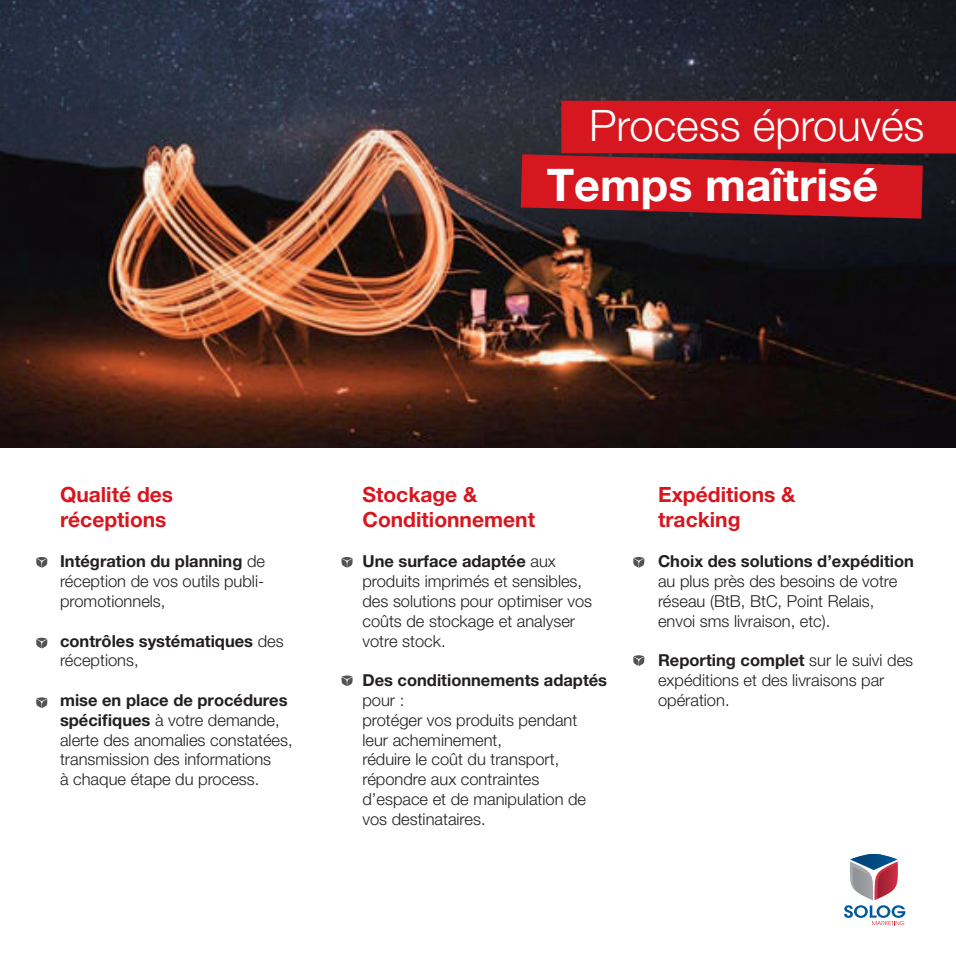
<style>
.page{position:relative;width:956px;height:956px;background:#fff}
.page>*{position:absolute;margin:0;border:0;box-sizing:border-box;transform-origin:0 0}
.t1{font:700 45px "Helvetica Neue LT Pro";color:#fff}
.t2{font:300 43.5px "Helvetica Neue LT Pro";color:#fff}
.t3{font:700 21px/25.2px "Helvetica Neue LT Pro";color:#d7171f}
.t4{font:300 16.5px/19.8px "Helvetica Neue LT Pro";color:#231f20}
.t5{font:700 16.5px/19.8px "Helvetica Neue LT Pro";color:#231f20}
.s1{font-weight:700}
.s2{font-weight:300}
</style>
<div class="page">
<img style="left:0;top:0;width:956px;height:448px">
<div style="left:561px;top:101px;width:395px;height:53px;background:#d7171f"></div>
<svg style="left:521px;top:154px;width:402px;height:65px;background:#b41820"></svg>
<svg style="left:844px;top:853px;width:61px;height:72px"></svg>
<svg style="left:36px;top:557px;width:12px;height:11px"></svg>
<svg style="left:341px;top:557px;width:12px;height:11px"></svg>
<svg style="left:633px;top:557px;width:12px;height:11px"></svg>
<svg style="left:633px;top:655px;width:12px;height:11px"></svg>
<svg style="left:341px;top:675px;width:12px;height:11px"></svg>
<svg style="left:36px;top:637px;width:12px;height:11px"></svg>
<svg style="left:36px;top:697px;width:12px;height:11px"></svg>
<h2 class="t2" style="left:589px;top:99px;width:337px">Process éprouvés</h2>
<h1 class="t1" style="left:547px;top:157px;width:333px">Temps maîtrisé</h1>
<p class="t3" style="left:60px;top:482px;width:115px">Qualité des réceptions</p>
<p class="t4" style="left:60px;top:551px;width:206px;text-align:justify"><span class="s1">Intégration du planning</span> de réception de vos outils publi&shy;promotionnels,</p>
<p class="t5" style="left:60px;top:630px;width:225px">contrôles systématiques <span class="s2">des réceptions,</span></p>
<p class="t4" style="left:60px;top:690px;width:234px"><span class="s1">mise en place de procédures spécifiques</span> à votre demande, alerte des anomalies constatées, transmission des informations<br>à chaque étape du process.</p>
<p class="t3" style="left:362px;top:482px;width:174px">Stockage &amp;<br>Conditionnement</p>
<p class="t4" style="left:362px;top:551px;width:231px"><span class="s1">Une surface adaptée</span> aux produits imprimés et sensibles, des solutions pour optimiser vos coûts de stockage et analyser votre stock.</p>
<p class="t5" style="left:362px;top:670px;width:246px">Des conditionnements adaptés</p>
<p class="t4" style="left:362px;top:690px;width:225px">pour :<br>protéger vos produits pendant leur acheminement,<br>réduire le coût du transport, répondre aux contraintes d’espace et de manipulation de vos destinataires.</p>
<p class="t3" style="left:658px;top:482px;width:139px">Expéditions &amp; tracking</p>
<p class="t5" style="left:658px;top:551px;width:257px">Choix des solutions d’expédition</p>
<p class="t4" style="left:658px;top:571px;width:241px">au plus près des besoins de votre réseau (BtB, BtC, Point Relais, envoi sms livraison, etc).</p>
<p class="t4" style="left:658px;top:650px;width:257px"><span class="s1">Reporting complet</span> sur le suivi des expéditions et des livraisons par opération.</p>
</div>
